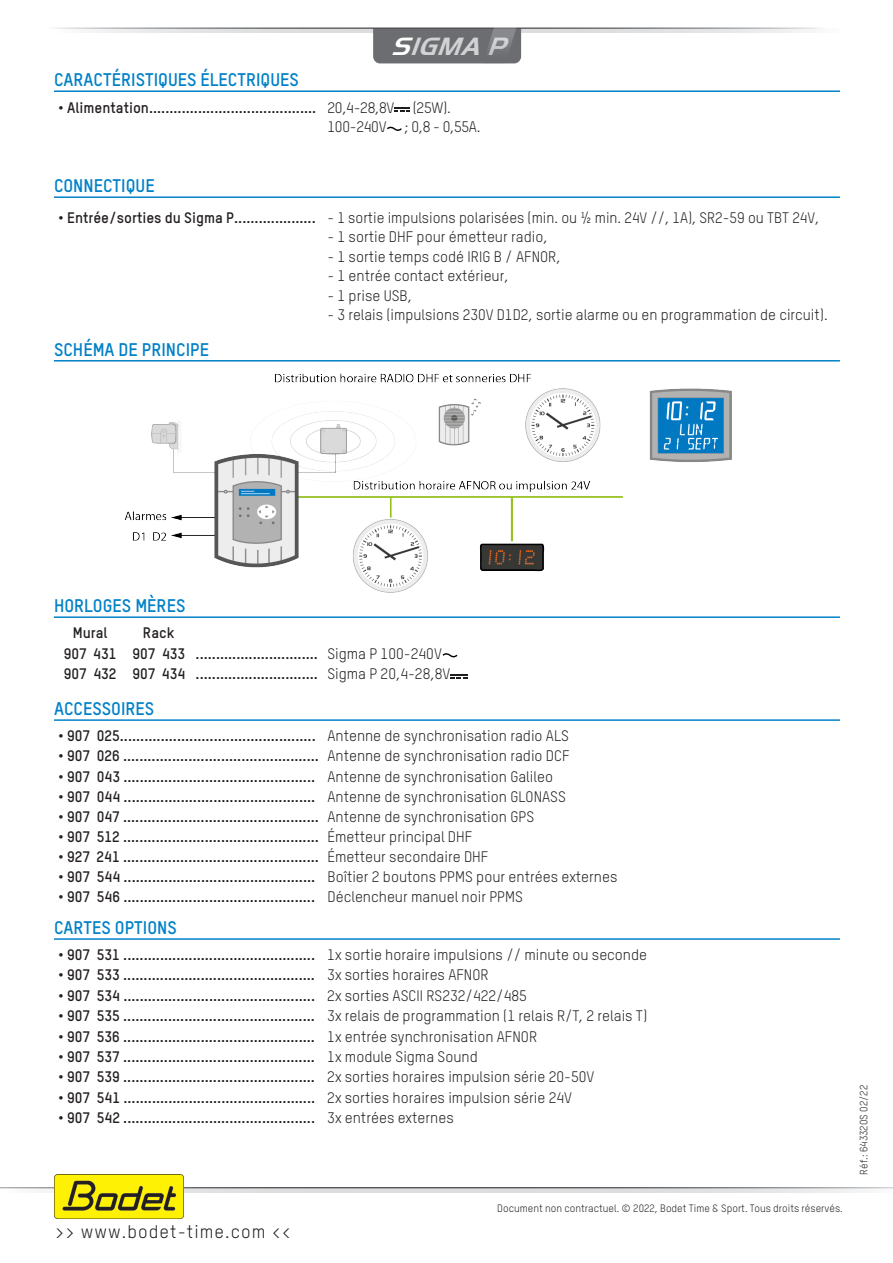
<style>
.page{position:relative;width:893px;height:1263px;background:#fff}
.page>*{position:absolute;margin:0;border:0;box-sizing:border-box;transform-origin:0 0}
.t1{font:italic 700 25.8px "Handel Got D";color:#d1d2d4}
.Titre{font:700 18px "TSTARPRO";color:#0081c8}
.t2{font:18px "TSTARPRO";letter-spacing:.06em;color:#231f20}
._8_T_Arial_gau{font:700 15px "TSTARPRO";color:#231f20}
._8_T_Arial_gau-2{font:15px "TSTARPRO";color:#231f20}
._8_T_Arial_gau-3{font:15px "TSTARPRO";letter-spacing:-.02em;color:#231f20}
.t3{font:10.5px "TSTARPRO";color:#231f20}
.s1{color:#fff}
</style>
<div class="page">
<svg style="left:88px;top:29px;width:719px;height:4px;background:#e2e3e5"></svg>
<svg style="left:373px;top:27px;width:148px;height:36px;background:#6f7073"></svg>
<svg style="left:0;top:1188px;width:893px;height:4px;background:#d6d7d9"></svg>
<img style="left:55px;top:1175px;width:129px;height:43px">
<hr style="left:54px;top:90px;width:786px;height:2px;background:#0081c8">
<hr style="left:54px;top:196px;width:786px;height:2px;background:#0081c8">
<hr style="left:54px;top:360px;width:786px;height:1px;background:#0081c8">
<hr style="left:54px;top:616px;width:786px;height:2px;background:#0081c8">
<hr style="left:54px;top:719px;width:786px;height:2px;background:#0081c8">
<hr style="left:54px;top:938px;width:786px;height:2px;background:#0081c8">
<svg style="left:394px;top:107px;width:16px;height:5px"></svg>
<svg style="left:387px;top:126px;width:15px;height:5px"></svg>
<img style="left:125px;top:373px;width:607px;height:219px">
<svg style="left:442px;top:653px;width:16px;height:5px"></svg>
<svg style="left:450px;top:674px;width:18px;height:5px"></svg>
<h1 class="t1" style="left:391px;top:30px;width:127px"><span class="s1">S</span>IGMAP</h1>
<p class="Titre" style="left:54px;top:68px;width:246px">CARACTÉRISTIQUES ÉLECTRIQUES</p>
<p class="_8_T_Arial_gau" style="left:58px;top:98px;width:260px">• Alimentation.........................................</p>
<p class="_8_T_Arial_gau-2" style="left:327px;top:98px;width:125px">20,4-28,8V (25W).</p>
<p class="_8_T_Arial_gau-3" style="left:327px;top:118px;width:155px">100-240V ; 0,8 - 0,55A.</p>
<p class="Titre" style="left:54px;top:174px;width:102px">CONNECTIQUE</p>
<p class="_8_T_Arial_gau" style="left:58px;top:208px;width:259px">• Entrée/sorties du Sigma P....................</p>
<p class="_8_T_Arial_gau-2" style="left:327px;top:209px;width:493px">- 1 sortie impulsions polarisées (min. ou ½ min. 24V //, 1A), SR2-59 ou TBT 24V,</p>
<p class="_8_T_Arial_gau-2" style="left:327px;top:228px;width:222px">- 1 sortie DHF pour émetteur radio,</p>
<p class="_8_T_Arial_gau-2" style="left:327px;top:248px;width:235px">- 1 sortie temps codé IRIG B / AFNOR,</p>
<p class="_8_T_Arial_gau-2" style="left:327px;top:267px;width:183px">- 1 entrée contact extérieur,</p>
<p class="_8_T_Arial_gau-2" style="left:327px;top:287px;width:86px">- 1 prise USB,</p>
<p class="_8_T_Arial_gau-2" style="left:327px;top:306px;width:502px">- 3 relais (impulsions 230V D1D2, sortie alarme ou en programmation de circuit).</p>
<p class="Titre" style="left:54px;top:338px;width:157px">SCHÉMA DE PRINCIPE</p>
<p class="Titre" style="left:54px;top:594px;width:133px">HORLOGES MÈRES</p>
<p class="_8_T_Arial_gau" style="left:73px;top:623px;width:36px">Mural</p>
<p class="_8_T_Arial_gau" style="left:143px;top:623px;width:33px">Rack</p>
<p class="_8_T_Arial_gau" style="left:64px;top:644px;width:54px">907 431</p>
<p class="_8_T_Arial_gau" style="left:132px;top:644px;width:54px">907 433</p>
<p class="_8_T_Arial_gau" style="left:196px;top:644px;width:124px">..............................</p>
<p class="_8_T_Arial_gau-2" style="left:327px;top:644px;width:116px">Sigma P 100-240V</p>
<p class="_8_T_Arial_gau" style="left:64px;top:664px;width:54px">907 432</p>
<p class="_8_T_Arial_gau" style="left:132px;top:664px;width:54px">907 434</p>
<p class="_8_T_Arial_gau" style="left:196px;top:664px;width:124px">..............................</p>
<p class="_8_T_Arial_gau-2" style="left:327px;top:664px;width:124px">Sigma P 20,4-28,8V</p>
<p class="Titre" style="left:54px;top:697px;width:102px">ACCESSOIRES</p>
<p class="_8_T_Arial_gau" style="left:58px;top:726px;width:259px">• 907 025................................................</p>
<p class="_8_T_Arial_gau-2" style="left:327px;top:726px;width:243px">Antenne de synchronisation radio ALS</p>
<p class="_8_T_Arial_gau" style="left:58px;top:747px;width:262px">• 907 026 ................................................</p>
<p class="_8_T_Arial_gau-2" style="left:327px;top:747px;width:244px">Antenne de synchronisation radio DCF</p>
<p class="_8_T_Arial_gau" style="left:58px;top:767px;width:258px">• 907 043 ...............................................</p>
<p class="_8_T_Arial_gau-2" style="left:327px;top:767px;width:227px">Antenne de synchronisation Galileo</p>
<p class="_8_T_Arial_gau" style="left:58px;top:787px;width:259px">• 907 044 ...............................................</p>
<p class="_8_T_Arial_gau-2" style="left:327px;top:787px;width:240px">Antenne de synchronisation GLONASS</p>
<p class="_8_T_Arial_gau" style="left:58px;top:807px;width:262px">• 907 047 ................................................</p>
<p class="_8_T_Arial_gau-2" style="left:327px;top:807px;width:208px">Antenne de synchronisation GPS</p>
<p class="_8_T_Arial_gau" style="left:58px;top:827px;width:262px">• 907 512 ................................................</p>
<p class="_8_T_Arial_gau-2" style="left:327px;top:827px;width:146px">Émetteur principal DHF</p>
<p class="_8_T_Arial_gau" style="left:58px;top:847px;width:262px">• 927 241 ................................................</p>
<p class="_8_T_Arial_gau-2" style="left:327px;top:848px;width:162px">Émetteur secondaire DHF</p>
<p class="_8_T_Arial_gau" style="left:58px;top:867px;width:259px">• 907 544 ...............................................</p>
<p class="_8_T_Arial_gau-2" style="left:327px;top:868px;width:291px">Boîtier 2 boutons PPMS pour entrées externes</p>
<p class="_8_T_Arial_gau" style="left:58px;top:887px;width:258px">• 907 546 ...............................................</p>
<p class="_8_T_Arial_gau-2" style="left:327px;top:888px;width:197px">Déclencheur manuel noir PPMS</p>
<p class="Titre" style="left:54px;top:916px;width:124px">CARTES OPTIONS</p>
<p class="_8_T_Arial_gau" style="left:58px;top:945px;width:258px">• 907 531 ...............................................</p>
<p class="_8_T_Arial_gau-2" style="left:327px;top:945px;width:321px">1x sortie horaire impulsions // minute ou seconde</p>
<p class="_8_T_Arial_gau" style="left:58px;top:965px;width:258px">• 907 533 ...............................................</p>
<p class="_8_T_Arial_gau-2" style="left:327px;top:966px;width:163px">3x sorties horaires AFNOR</p>
<p class="_8_T_Arial_gau" style="left:58px;top:986px;width:258px">• 907 534 ...............................................</p>
<p class="_8_T_Arial_gau-2" style="left:327px;top:986px;width:201px">2x sorties ASCII RS232/422/485</p>
<p class="_8_T_Arial_gau" style="left:58px;top:1006px;width:258px">• 907 535 ...............................................</p>
<p class="_8_T_Arial_gau-2" style="left:327px;top:1007px;width:322px">3x relais de programmation (1 relais R/T, 2 relais T)</p>
<p class="_8_T_Arial_gau" style="left:58px;top:1027px;width:258px">• 907 536 ...............................................</p>
<p class="_8_T_Arial_gau-2" style="left:327px;top:1027px;width:211px">1x entrée synchronisation AFNOR</p>
<p class="_8_T_Arial_gau" style="left:58px;top:1047px;width:258px">• 907 537 ...............................................</p>
<p class="_8_T_Arial_gau-2" style="left:327px;top:1047px;width:152px">1x module Sigma Sound</p>
<p class="_8_T_Arial_gau" style="left:58px;top:1067px;width:258px">• 907 539 ...............................................</p>
<p class="_8_T_Arial_gau-2" style="left:327px;top:1068px;width:269px">2x sorties horaires impulsion série 20-50V</p>
<p class="_8_T_Arial_gau" style="left:58px;top:1088px;width:258px">• 907 541 ...............................................</p>
<p class="_8_T_Arial_gau-2" style="left:327px;top:1088px;width:246px">2x sorties horaires impulsion série 24V</p>
<p class="_8_T_Arial_gau" style="left:58px;top:1108px;width:258px">• 907 542 ...............................................</p>
<p class="_8_T_Arial_gau-2" style="left:327px;top:1109px;width:128px">3x entrées externes</p>
<p class="t2" style="left:55px;top:1220px;width:237px">&gt;&gt; www.bodet-time.com &lt;&lt;</p>
<p class="t3" style="left:497px;top:1202px;width:347px">Document non contractuel. © 2022, Bodet Time &amp; Sport. Tous droits réservés.</p>
<p class="t3" style="left:857px;top:1174px;width:91px;rotate:-90deg">Réf.: 643320S 02/22</p>
</div>
